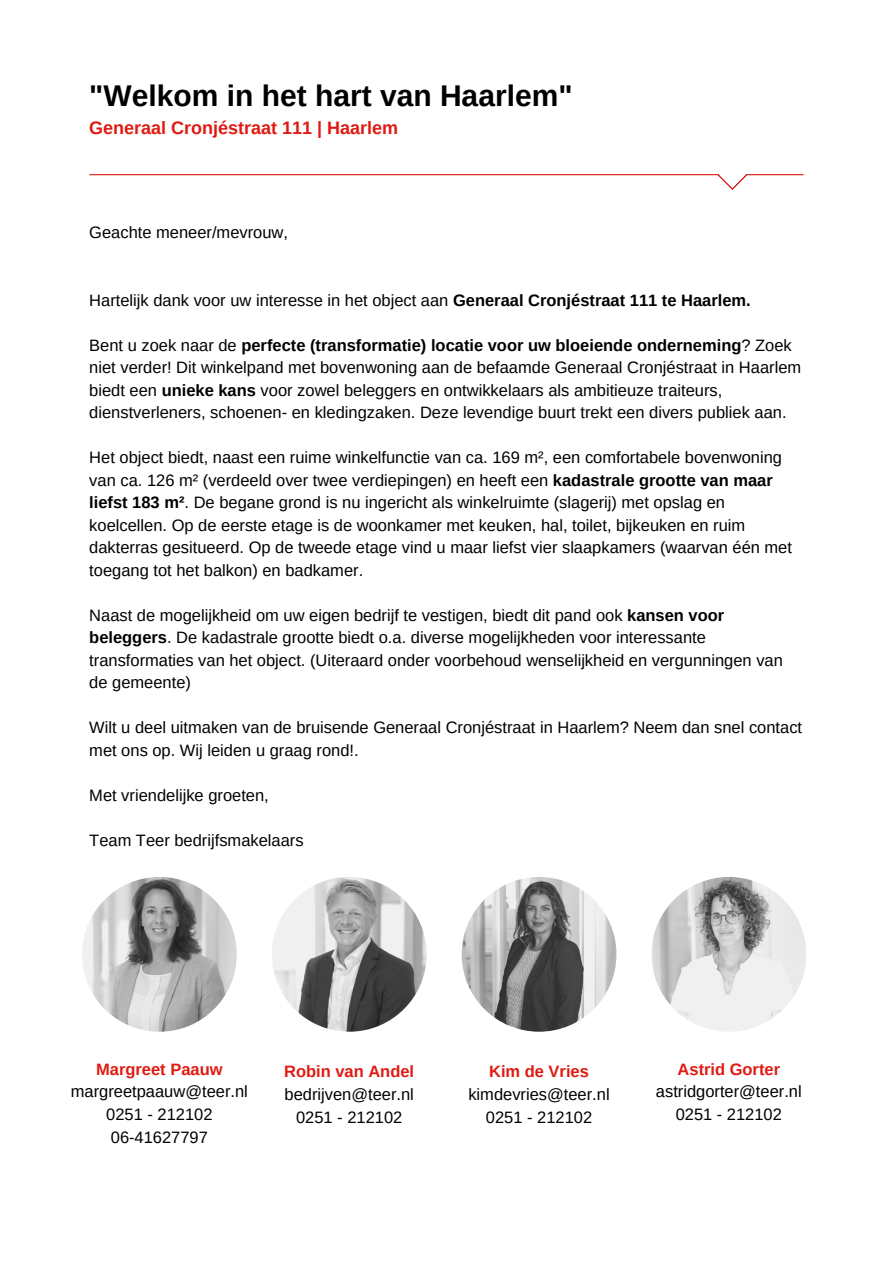
<style>
.page{position:relative;width:893px;height:1264px;background:#fff}
.page>*{position:absolute;margin:0;border:0;box-sizing:border-box;transform-origin:0 0}
.t1{font:700 30px "Arimo";color:#000}
.t2{font:700 18px "Arimo";color:#df1a12}
.t3{font:16.5px/22.5px "Arimo";color:#000}
.t4{font:700 16.5px "Arimo";color:#df1b12}
.t5{font:700 16.5px "Arimo";color:#df1a12}
.s1{font-weight:700}
</style>
<div class="page">
<img style="left:272px;top:877px;width:154px;height:154px;border-radius:50%">
<img style="left:651px;top:877px;width:155px;height:154px;border-radius:50%">
<img style="left:82px;top:877px;width:155px;height:154px;border-radius:50%">
<img style="left:461px;top:877px;width:155px;height:154px;border-radius:50%">
<hr style="left:89px;top:174px;width:714px;height:1px;background:#df1a12">
<svg style="left:704px;top:174px;width:56px;height:16px"></svg>
<p class="t1" style="left:89px;top:78px;width:484px">"Welkom in het hart van Haarlem"</p>
<p class="t2" style="left:89px;top:117px;width:310px">Generaal Cronjéstraat 111 | Haarlem</p>
<p class="t3" style="left:89px;top:221px;width:200px">Geachte meneer/mevrouw,</p>
<p class="t3" style="left:89px;top:289px;width:663px">Hartelijk dank voor uw interesse in het object aan <span class="s1">Generaal Cronjéstraat 111 te Haarlem.</span></p>
<p class="t3" style="left:89px;top:334px;width:713px">Bent u zoek naar de <span class="s1">perfecte (transformatie) locatie voor uw bloeiende onderneming</span>? Zoek niet verder! Dit winkelpand met bovenwoning aan de befaamde Generaal Cronjéstraat in Haarlem biedt een <span class="s1">unieke kans</span> voor zowel beleggers en ontwikkelaars als ambitieuze traiteurs, dienstverleners, schoenen- en kledingzaken. Deze levendige buurt trekt een divers publiek aan.</p>
<p class="t3" style="left:89px;top:446px;width:704px">Het object biedt, naast een ruime winkelfunctie van ca. 169 m², een comfortabele bovenwoning van ca. 126 m² (verdeeld over twee verdiepingen) en heeft een <span class="s1">kadastrale grootte van maar liefst 183 m²</span>. De begane grond is nu ingericht als winkelruimte (slagerij) met opslag en koelcellen. Op de eerste etage is de woonkamer met keuken, hal, toilet, bijkeuken en ruim dakterras gesitueerd. Op de tweede etage vind u maar liefst vier slaapkamers (waarvan één met toegang tot het balkon) en badkamer.</p>
<p class="t3" style="left:89px;top:603px;width:695px">Naast de mogelijkheid om uw eigen bedrijf te vestigen, biedt dit pand ook <span class="s1">kansen voor beleggers</span>. De kadastrale grootte biedt o.a. diverse mogelijkheden voor interessante transformaties van het object. (Uiteraard onder voorbehoud wenselijkheid en vergunningen van de gemeente)</p>
<p class="t3" style="left:89px;top:716px;width:714px">Wilt u deel uitmaken van de bruisende Generaal Cronjéstraat in Haarlem? Neem dan snel contact met ons op. Wij leiden u graag rond!.</p>
<p class="t3" style="left:89px;top:783px;width:181px">Met vriendelijke groeten,</p>
<p class="t3" style="left:89px;top:828px;width:216px">Team Teer bedrijfsmakelaars</p>
<p class="t4" style="left:96px;top:1059px;width:128px">Margreet Paauw</p>
<p class="t3" style="left:71px;top:1080px;width:178px">margreetpaauw@teer.nl</p>
<p class="t3" style="left:106px;top:1103px;width:108px">0251 - 212102</p>
<p class="t3" style="left:111px;top:1125px;width:99px">06-41627797</p>
<p class="t4" style="left:284px;top:1062px;width:131px">Robin van Andel</p>
<p class="t3" style="left:284px;top:1083px;width:131px">bedrijven@teer.nl</p>
<p class="t3" style="left:296px;top:1105px;width:108px">0251 - 212102</p>
<p class="t5" style="left:489px;top:1062px;width:101px">Kim de Vries</p>
<p class="t3" style="left:468px;top:1083px;width:143px">kimdevries@teer.nl</p>
<p class="t3" style="left:486px;top:1105px;width:108px">0251 - 212102</p>
<p class="t4" style="left:677px;top:1059px;width:104px">Astrid Gorter</p>
<p class="t3" style="left:656px;top:1080px;width:147px">astridgorter@teer.nl</p>
<p class="t3" style="left:675px;top:1103px;width:108px">0251 - 212102</p>
</div>
